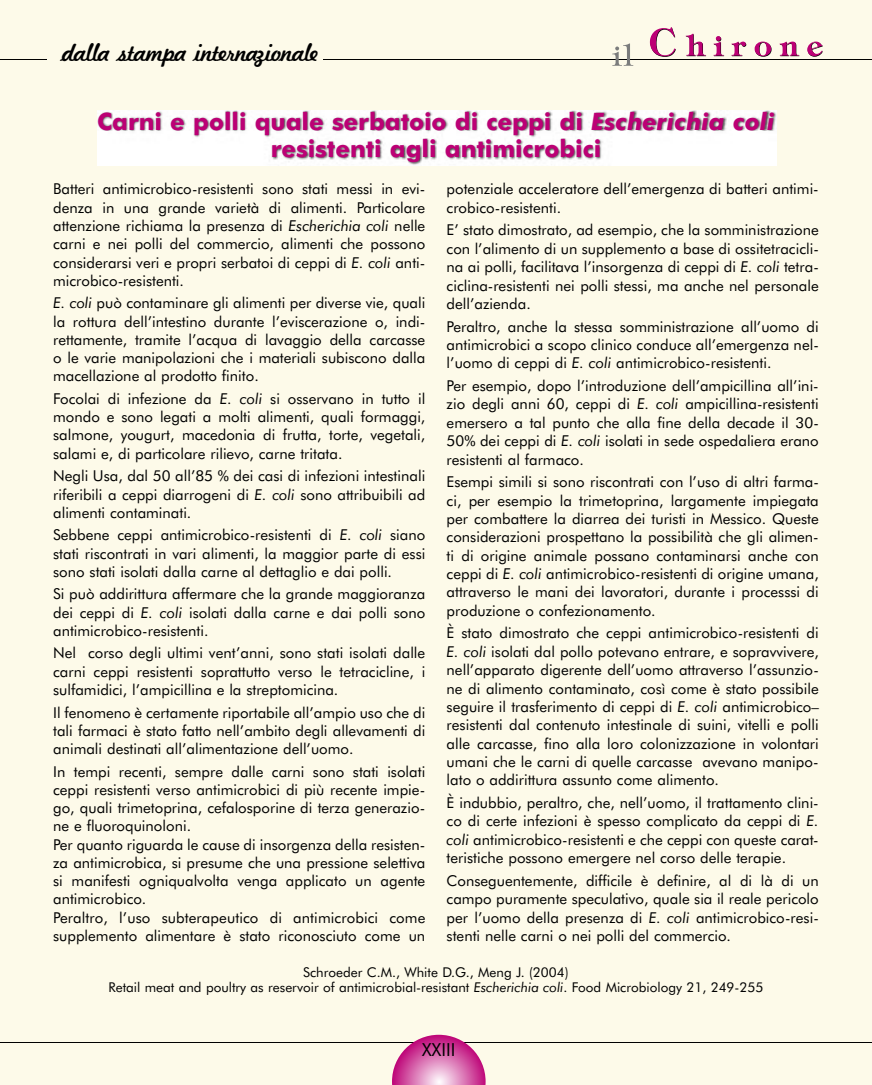
<style>
.page{position:relative;width:872px;height:1085px;background:#fff}
.page>*{position:absolute;margin:0;border:0;box-sizing:border-box;transform-origin:0 0}
.t1{font:700 24px/27px "Futura BT";color:#bc0075;text-align:center}
.t2{font:18px "Kavaler Kursive";color:#000}
.t3{font:18px "Futura BT";color:#000}
.t4{font:15px/18.3px "Futura BT";color:#000;text-align:justify}
.t5{font:13.5px/15px "Futura BT";color:#000;text-align:center}
.s1{font-style:italic}
</style>
<div class="page">
<div style="left:12px;top:0;width:860px;height:1084px;background:#fdfae9"></div>
<div style="left:0;top:0;width:12px;height:1084px;background:#fdfae9"></div>
<hr style="left:0;top:59px;width:47px;height:1px;background:#000">
<hr style="left:323px;top:59px;width:549px;height:1px;background:#000">
<hr style="left:0;top:1042px;width:872px;height:1px;background:#000">
<svg style="left:392px;top:1034px;width:93px;height:50px;background:#da79b1"></svg>
<svg style="left:650px;top:27px;width:173px;height:30px;background:#e9c8ce"></svg>
<svg style="left:612px;top:43px;width:21px;height:23px"></svg>
<img style="left:97px;top:110px;width:679px;height:55px">
<p class="t2" style="left:61px;top:41px;width:257px">dalla stampa internazionale</p>
<h1 class="t1" style="left:97px;top:108px;width:679px">Carni e polli quale serbatoio di ceppi di <span class="s1">Escherichia coli </span>resistenti agli antimicrobici</h1>
<p class="t4" style="left:53px;top:180px;width:374px">Batteri antimicrobico-resistenti sono stati messi in evi&shy;denza in una grande varietà di alimenti. Particolare attenzione richiama la presenza di <span class="s1">Escherichia coli</span> nelle carni e nei polli del commercio, alimenti che possono considerarsi veri e propri serbatoi di ceppi di <span class="s1">E. coli</span> anti&shy;microbico-resistenti.</p>
<p class="t4" style="left:53px;top:293px;width:374px"><span class="s1">E. coli</span> può contaminare gli alimenti per diverse vie, quali la rottura dell’intestino durante l’eviscerazione o, indi&shy;rettamente, tramite l’acqua di lavaggio della carcasse o le varie manipolazioni che i materiali subiscono dalla macellazione al prodotto finito.</p>
<p class="t4" style="left:53px;top:389px;width:374px">Focolai di infezione da <span class="s1">E. coli</span> si osservano in tutto il mondo e sono legati a molti alimenti, quali formaggi, salmone, yougurt, macedonia di frutta, torte, vegetali, salami e, di particolare rilievo, carne tritata.</p>
<p class="t4" style="left:53px;top:466px;width:374px">Negli Usa, dal 50 all’85 % dei casi di infezioni intestinali riferibili a ceppi diarrogeni di <span class="s1">E. coli</span> sono attribuibili ad alimenti contaminati.</p>
<p class="t4" style="left:53px;top:525px;width:374px">Sebbene ceppi antimicrobico-resistenti di <span class="s1">E. coli</span> siano stati riscontrati in vari alimenti, la maggior parte di essi sono stati isolati dalla carne al dettaglio e dai polli.</p>
<p class="t4" style="left:53px;top:584px;width:374px">Si può addirittura affermare che la grande maggioranza dei ceppi di <span class="s1">E. coli</span> isolati dalla carne e dai polli sono antimicrobico-resistenti.</p>
<p class="t4" style="left:53px;top:643px;width:374px">Nel corso degli ultimi vent’anni, sono stati isolati dalle carni ceppi resistenti soprattutto verso le tetracicline, i sulfamidici, l’ampicillina e la streptomicina.</p>
<p class="t4" style="left:53px;top:702px;width:374px">Il fenomeno è certamente riportabile all’ampio uso che di tali farmaci è stato fatto nell’ambito degli allevamenti di animali destinati all’alimentazione dell’uomo.</p>
<p class="t4" style="left:53px;top:761px;width:374px;text-align:left">In tempi recenti, sempre dalle carni sono stati isolati ceppi resistenti verso antimicrobici di più recente impie&shy;go, quali trimetoprina, cefalosporine di terza generazio&shy;ne e fluoroquinoloni.<br>Per quanto riguarda le cause di insorgenza della resisten&shy;za antimicrobica, si presume che una pressione selettiva si manifesti ogniqualvolta venga applicato un agente antimicrobico.<br>Peraltro, l’uso subterapeutico di antimicrobici come supplemento alimentare è stato riconosciuto come un</p>
<p class="t4" style="left:446px;top:180px;width:374px">potenziale acceleratore dell’emergenza di batteri antimi&shy;crobico-resistenti.</p>
<p class="t4" style="left:446px;top:221px;width:374px">E’ stato dimostrato, ad esempio, che la somministrazione con l’alimento di un supplemento a base di ossitetracicli&shy;na ai polli, facilitava l’insorgenza di ceppi di <span class="s1">E. coli</span> tetra&shy;ciclina-resistenti nei polli stessi, ma anche nel personale dell’azienda.</p>
<p class="t4" style="left:446px;top:317px;width:374px">Peraltro, anche la stessa somministrazione all’uomo di antimicrobici a scopo clinico conduce all’emergenza nel&shy;l’uomo di ceppi di <span class="s1">E. coli</span> antimicrobico-resistenti.</p>
<p class="t4" style="left:446px;top:376px;width:374px">Per esempio, dopo l’introduzione dell’ampicillina all’ini&shy;zio degli anni 60, ceppi di <span class="s1">E. coli</span> ampicillina-resistenti emersero a tal punto che alla fine della decade il 30- 50% dei ceppi di <span class="s1">E. coli</span> isolati in sede ospedaliera erano resistenti al farmaco.</p>
<p class="t4" style="left:446px;top:472px;width:374px">Esempi simili si sono riscontrati con l’uso di altri farma&shy;ci, per esempio la trimetoprina, largamente impiegata per combattere la diarrea dei turisti in Messico. Queste considerazioni prospettano la possibilità che gli alimen&shy;ti di origine animale possano contaminarsi anche con ceppi di <span class="s1">E. coli</span> antimicrobico-resistenti di origine umana, attraverso le mani dei lavoratori, durante i processsi di produzione o confezionamento.</p>
<p class="t4" style="left:446px;top:623px;width:374px">È stato dimostrato che ceppi antimicrobico-resistenti di <span class="s1">E. coli</span> isolati dal pollo potevano entrare, e sopravvivere, nell’apparato digerente dell’uomo attraverso l’assunzio&shy;ne di alimento contaminato, così come è stato possibile seguire il trasferimento di ceppi di <span class="s1">E. coli</span> antimicrobico– resistenti dal contenuto intestinale di suini, vitelli e polli alle carcasse, fino alla loro colonizzazione in volontari umani che le carni di quelle carcasse avevano manipo&shy;lato o addirittura assunto come alimento.</p>
<p class="t4" style="left:446px;top:793px;width:374px">È indubbio, peraltro, che, nell’uomo, il trattamento clini&shy;co di certe infezioni è spesso complicato da ceppi di <span class="s1">E. coli</span> antimicrobico-resistenti e che ceppi con queste carat&shy;teristiche possono emergere nel corso delle terapie.</p>
<p class="t4" style="left:446px;top:871px;width:374px">Conseguentemente, difficile è definire, al di là di un campo puramente speculativo, quale sia il reale pericolo per l’uomo della presenza di <span class="s1">E. coli</span> antimicrobico-resi&shy;stenti nelle carni o nei polli del commercio.</p>
<p class="t5" style="left:108px;top:964px;width:656px">Schroeder C.M., White D.G., Meng J. (2004)<br>Retail meat and poultry as reservoir of antimicrobial-resistant <span class="s1">Escherichia coli</span>. Food Microbiology 21, 249-255</p>
<p class="t3" style="left:422px;top:1038px;width:35px">XXIII</p>
</div>
